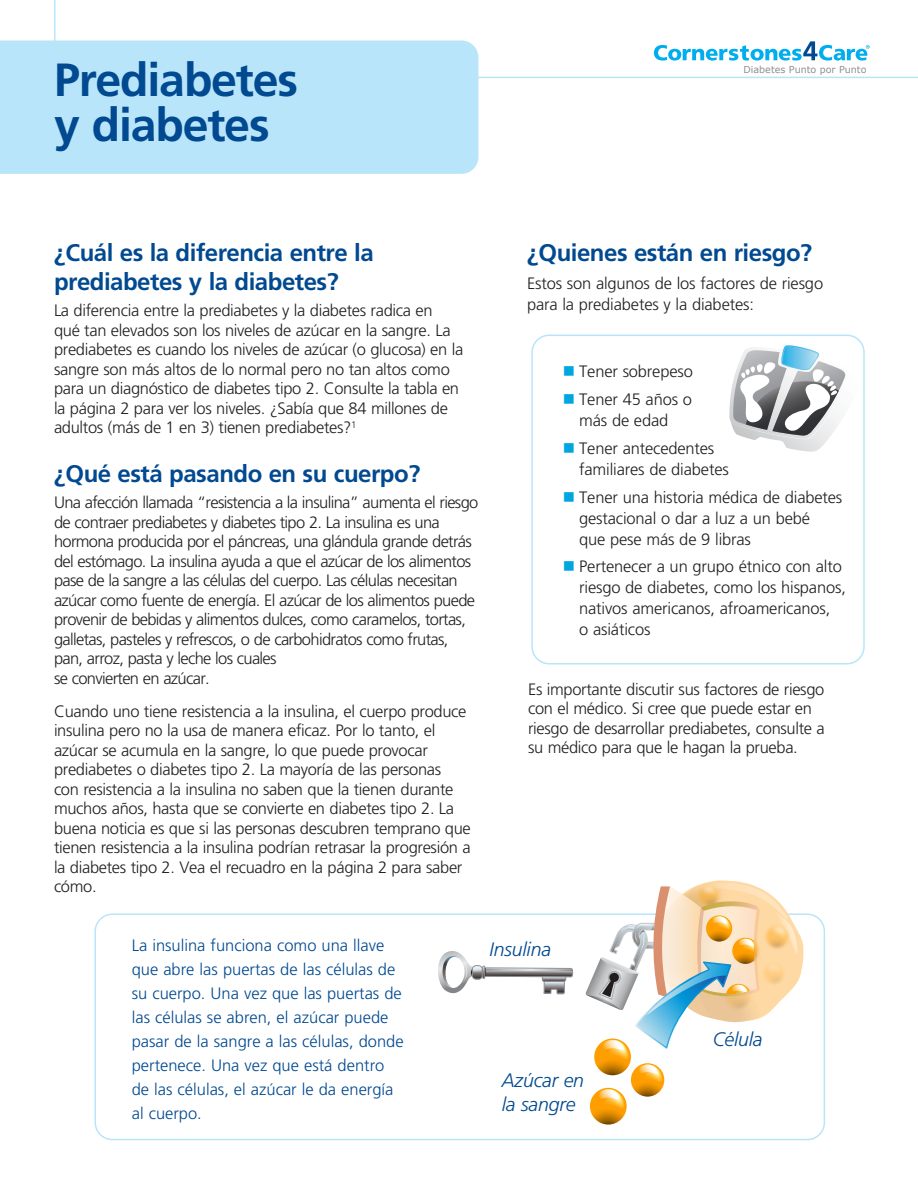
<style>
.page{position:relative;width:918px;height:1188px;background:#fff}
.page>*{position:absolute;margin:0;border:0;box-sizing:border-box;transform-origin:0 0}
.t1{font:700 46.5px/45px "Frutiger";letter-spacing:-.025em;color:#014990}
.Text{font:700 24px/28.8px "Frutiger";letter-spacing:-.02em;color:#014990}
.Text-2{font:italic 300 19.5px/24px "Frutiger";letter-spacing:-.01em;color:#014990}
.Text-3{font:300 16.5px/19.5px "Frutiger";letter-spacing:-.02em;color:#231f20}
.Text-4{font:300 16.5px/19.5px "Frutiger";letter-spacing:-.04em;color:#231f20}
.Text-5{font:300 16.5px/24px "Frutiger";color:#014990}
.t2{font:9.6px "Verdana";color:#8f8f8f}
.s1{color:#00a6e0}
</style>
<div class="page">
<svg style="left:54px;top:0;width:864px;height:78px"></svg>
<div style="left:0;top:40px;width:478px;height:134px;background:#b9e5fa"></div>
<svg style="left:729px;top:345px;width:117px;height:107px"></svg>
<div style="left:531px;top:335px;width:334px;height:329px;border:2px solid #b9e5fa;border-radius:17px"></div>
<div style="left:94px;top:914px;width:731px;height:226px;border:2px solid #b9e5fa;border-radius:17px"></div>
<svg style="left:654px;top:41px;width:216px;height:20px"></svg>
<img style="left:804px;top:913px;width:6px;height:4px">
<svg style="left:438px;top:951px;width:135px;height:44px"></svg>
<svg style="left:590px;top:1088px;width:37px;height:37px"></svg>
<svg style="left:585px;top:880px;width:219px;height:235px"></svg>
<p class="t1" style="left:54px;top:58px;width:246px">Prediabetes y diabetes</p>
<p class="t2" style="left:744px;top:63px;width:125px">Diabetes Punto por Punto</p>
<p class="Text" style="left:54px;top:238px;width:321px">¿Cuál es la diferencia entre la prediabetes y la diabetes?</p>
<p class="Text-3" style="left:54px;top:301px;width:411px">La diferencia entre la prediabetes y la diabetes radica en<br>qué tan elevados son los niveles de azúcar en la sangre. La prediabetes es cuando los niveles de azúcar (o glucosa) en la sangre son más altos de lo normal pero no tan altos como para un diagnóstico de diabetes tipo 2. Consulte la tabla en la página 2 para ver los niveles. ¿Sabía que 84 millones de adultos (más de 1 en 3) tienen prediabetes?<sup>1</sup></p>
<p class="Text" style="left:54px;top:459px;width:368px">¿Qué está pasando en su cuerpo?</p>
<p class="Text-4" style="left:54px;top:493px;width:426px">Una afección llamada “resistencia a la insulina” aumenta el riesgo de contraer prediabetes y diabetes tipo 2. La insulina es una hormona producida por el páncreas, una glándula grande detrás del estómago. La insulina ayuda a que el azúcar de los alimentos pase de la sangre a las células del cuerpo. Las células necesitan azúcar como fuente de energía. El azúcar de los alimentos puede provenir de bebidas y alimentos dulces, como caramelos, tortas, galletas, pasteles y refrescos, o de carbohidratos como frutas, pan, arroz, pasta y leche los cuales<br>se convierten en azúcar.</p>
<p class="Text-3" style="left:54px;top:702px;width:418px">Cuando uno tiene resistencia a la insulina, el cuerpo produce insulina pero no la usa de manera eficaz. Por lo tanto, el azúcar se acumula en la sangre, lo que puede provocar prediabetes o diabetes tipo 2. La mayoría de las personas<br>con resistencia a la insulina no saben que la tienen durante muchos años, hasta que se convierte en diabetes tipo 2. La buena noticia es que si las personas descubren temprano que tienen resistencia a la insulina podrían retrasar la progresión a la diabetes tipo 2. Vea el recuadro en la página 2 para saber cómo.</p>
<p class="Text" style="left:527px;top:238px;width:287px">¿Quienes están en riesgo?</p>
<p class="Text-3" style="left:527px;top:273px;width:298px;line-height:21px">Estos son algunos de los factores de riesgo para la prediabetes y la diabetes:</p>
<p class="Text-3" style="left:563px;top:362px;width:132px"><span class="s1">■</span> Tener sobrepeso</p>
<p class="Text-3" style="left:563px;top:389px;width:131px;line-height:21px;text-align:center"><span class="s1">■</span> Tener 45 años o más de edad</p>
<p class="Text-3" style="left:579px;top:438px;width:151px;line-height:21px;text-indent:-17px"><span class="s1">■</span> Tener antecedentes familiares de diabetes</p>
<p class="Text-3" style="left:579px;top:487px;width:265px;line-height:21px;text-indent:-17px"><span class="s1">■</span> Tener una historia médica de diabetes gestacional o dar a luz a un bebé<br>que pese más de 9 libras</p>
<p class="Text-3" style="left:579px;top:556px;width:268px;line-height:21px;text-indent:-17px"><span class="s1">■</span> Pertenecer a un grupo étnico con alto riesgo de diabetes, como los hispanos, nativos americanos, afroamericanos,<br>o asiáticos</p>
<p class="Text-3" style="left:528px;top:679px;width:298px">Es importante discutir sus factores de riesgo con el médico. Si cree que puede estar en riesgo de desarrollar prediabetes, consulte a su médico para que le hagan la prueba.</p>
<p class="Text-5" style="left:132px;top:934px;width:273px">La insulina funciona como una llave que abre las puertas de las células de su cuerpo. Una vez que las puertas de las células se abren, el azúcar puede pasar de la sangre a las células, donde pertenece. Una vez que está dentro de las células, el azúcar le da energía al cuerpo.</p>
<p class="Text-2" style="left:490px;top:938px;width:63px">Insulina</p>
<p class="Text-2" style="left:502px;top:1068px;width:84px">Azúcar en la sangre</p>
<p class="Text-2" style="left:713px;top:1027px;width:51px">Célula</p>
</div>
